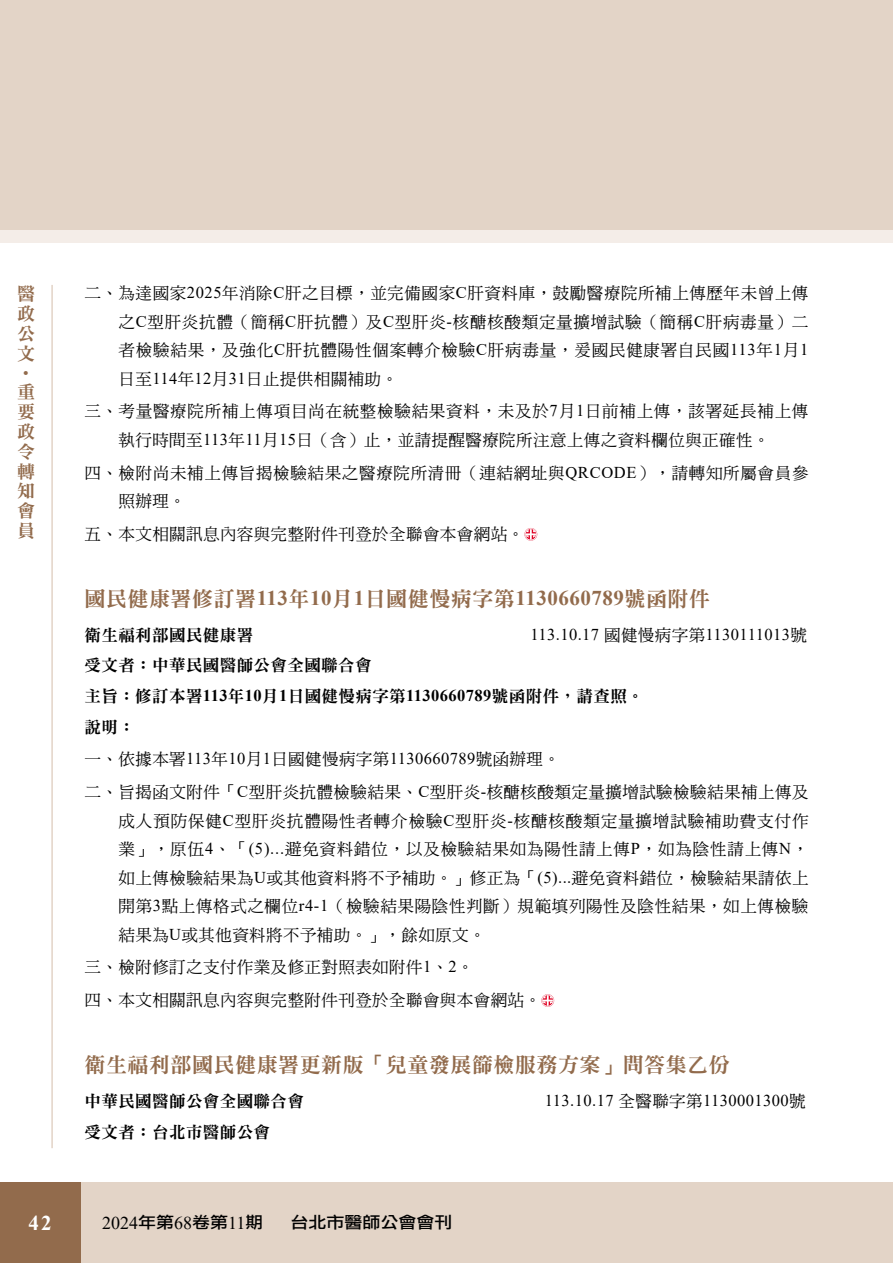
<style>
.page{position:relative;width:893px;height:1263px;background:#fff}
.page>*{position:absolute;margin:0;border:0;box-sizing:border-box;transform-origin:0 0}
.t1{font:21px "DFN Ming W9 WIN BF";letter-spacing:.025em;color:#926b4c}
.t2{font:700 21px "Times New Roman";color:#fff}
.t3{font:18px/19.8px "DFN Ming W9 WIN BF";color:#926b4c;text-align:justify}
.t4{font:18px "Times New Roman";color:#000}
.t5{font:16.5px/28.5px "DF Ming W5 WIN BF";letter-spacing:.03em;color:#000}
.t6{font:16.5px/30.6px "DFN Ming W9 WIN BF";letter-spacing:.025em;color:#000}
.t7{font:16.5px "Times New Roman";letter-spacing:.025em;color:#000}
.t8{font:16.2px "DF Li Hei Md WIN BF";color:#000;scale:1.11 1}
.s1{font-family:"Times New Roman"}
.s2{font-family:"Times New Roman";font-weight:700}
.s3{font-family:"DF Ming W5 WIN BF"}
.s4{font-family:"DF Li Hei Md WIN BF";font-size:16.2px}
</style>
<div class="page">
<div style="left:60px;top:1182px;width:833px;height:81px;background:#e3d4c7"></div>
<div style="left:0;top:0;width:893px;height:230px;background:#e3d4c7"></div>
<div style="left:0;top:230px;width:893px;height:12px;background:#f4ede8"></div>
<div style="left:0;top:1182px;width:81px;height:81px;background:#926b4c"></div>
<hr style="left:51px;top:285px;width:2px;height:863px;background:#ddcbbd">
<svg style="left:524px;top:528px;width:13px;height:13px"></svg>
<svg style="left:541px;top:994px;width:13px;height:13px"></svg>
<p class="t3" style="left:17px;top:284px;width:19px">醫政公文</p>
<p class="t3" style="left:36px;top:364px;width:19px;rotate:90deg">•</p>
<p class="t3" style="left:17px;top:382px;width:19px">重要政令轉知會員</p>
<p class="t5" style="left:119px;top:279px;width:691px;text-align:justify;text-indent:-34px">二、為達國家<span class="s1">2025</span>年消除<span class="s1">C</span>肝之目標，並完備國家<span class="s1">C</span>肝資料庫，鼓勵醫療院所補上傳歷年未曾上傳之<span class="s1">C</span>型肝炎抗體（簡稱<span class="s1">C</span>肝抗體）及<span class="s1">C</span>型肝炎<span class="s1">-</span>核醣核酸類定量擴增試驗（簡稱<span class="s1">C</span>肝病毒量）二者檢驗結果，及強化<span class="s1">C</span>肝抗體陽性個案轉介檢驗<span class="s1">C</span>肝病毒量，爰國民健康署自民國<span class="s1">113</span>年<span class="s1">1</span>月<span class="s1">1</span>日至<span class="s1">114</span>年<span class="s1">12</span>月<span class="s1">31</span>日止提供相關補助。</p>
<p class="t5" style="left:85px;top:397px;width:725px;text-align:center">三、考量醫療院所補上傳項目尚在統整檢驗結果資料，未及於<span class="s1">7</span>月<span class="s1">1</span>日前補上傳，該署延長補上傳執行時間至<span class="s1">113</span>年<span class="s1">11</span>月<span class="s1">15</span>日（含）止，並請提醒醫療院所注意上傳之資料欄位與正確性。</p>
<p class="t5" style="left:119px;top:458px;width:691px;text-indent:-34px">四、檢附尚未補上傳旨揭檢驗結果之醫療院所清冊（連結網址與<span class="s1">QRCODE</span>），請轉知所屬會員參照辦理。</p>
<p class="t5" style="left:85px;top:520px;width:441px">五、本文相關訊息內容與完整附件刊登於全聯會本會網站。</p>
<p class="t1" style="left:85px;top:588px;width:627px">國民健康署修訂署<span class="s2">113</span>年<span class="s2">10</span>月<span class="s2">1</span>日國健慢病字第<span class="s2">1130660789</span>號函附件</p>
<p class="t6" style="left:85px;top:619px;width:170px">衛生福利部國民健康署</p>
<p class="t7" style="left:530px;top:622px;width:278px">113.10.17 <span class="s3">國健慢病字第</span>1130111013<span class="s3">號</span></p>
<p class="t6" style="left:85px;top:650px;width:561px">受文者：中華民國醫師公會全國聯合會<br>主旨：修訂本署<span class="s2">113</span>年<span class="s2">10</span>月<span class="s2">1</span>日國健慢病字第<span class="s2">1130660789</span>號函附件，請查照。說明：</p>
<p class="t5" style="left:85px;top:743px;width:725px;line-height:32.7px">一、依據本署<span class="s1">113</span>年<span class="s1">10</span>月<span class="s1">1</span>日國健慢病字第<span class="s1">1130660789</span>號函辦理。<br>二、旨揭函文附件「<span class="s1">C</span>型肝炎抗體檢驗結果、<span class="s1">C</span>型肝炎<span class="s1">-</span>核醣核酸類定量擴增試驗檢驗結果補上傳及</p>
<p class="t5" style="left:119px;top:806px;width:692px;text-align:justify">成人預防保健<span class="s1">C</span>型肝炎抗體陽性者轉介檢驗<span class="s1">C</span>型肝炎<span class="s1">-</span>核醣核酸類定量擴增試驗補助費支付作業」，原伍<span class="s1">4</span>、「<span class="s1">(5)...</span>避免資料錯位，以及檢驗結果如為陽性請上傳<span class="s1">P</span>，如為陰性請上傳<span class="s1">N</span>，如上傳檢驗結果為<span class="s1">U</span>或其他資料將不予補助。」修正為「<span class="s1">(5)...</span>避免資料錯位，檢驗結果請依上開第<span class="s1">3</span>點上傳格式之欄位<span class="s1">r4-1</span>（檢驗結果陽陰性判斷）規範填列陽性及陰性結果，如上傳檢驗結果為<span class="s1">U</span>或其他資料將不予補助。」，餘如原文。</p>
<p class="t5" style="left:85px;top:951px;width:458px;line-height:32.7px">三、檢附修訂之支付作業及修正對照表如附件<span class="s1">1</span>、<span class="s1">2</span>。<br>四、本文相關訊息內容與完整附件刊登於全聯會與本會網站。</p>
<p class="t1" style="left:85px;top:1054px;width:647px">衛生福利部國民健康署更新版「兒童發展篩檢服務方案」問答集乙份</p>
<p class="t6" style="left:85px;top:1085px;width:221px">中華民國醫師公會全國聯合會</p>
<p class="t7" style="left:545px;top:1089px;width:262px">113.10.17 <span class="s3">全醫聯字第</span>1130001300<span class="s3">號</span></p>
<p class="t6" style="left:85px;top:1116px;width:187px">受文者：台北市醫師公會</p>
<p class="t2" style="left:28px;top:1207px;width:25px">42</p>
<p class="t4" style="left:102px;top:1210px;width:163px">2024<span class="s4">年第</span>68<span class="s4">卷第</span>11<span class="s4">期</span></p>
<p class="t8" style="left:290px;top:1214px;width:147px">台北市醫師公會會刊</p>
</div>
